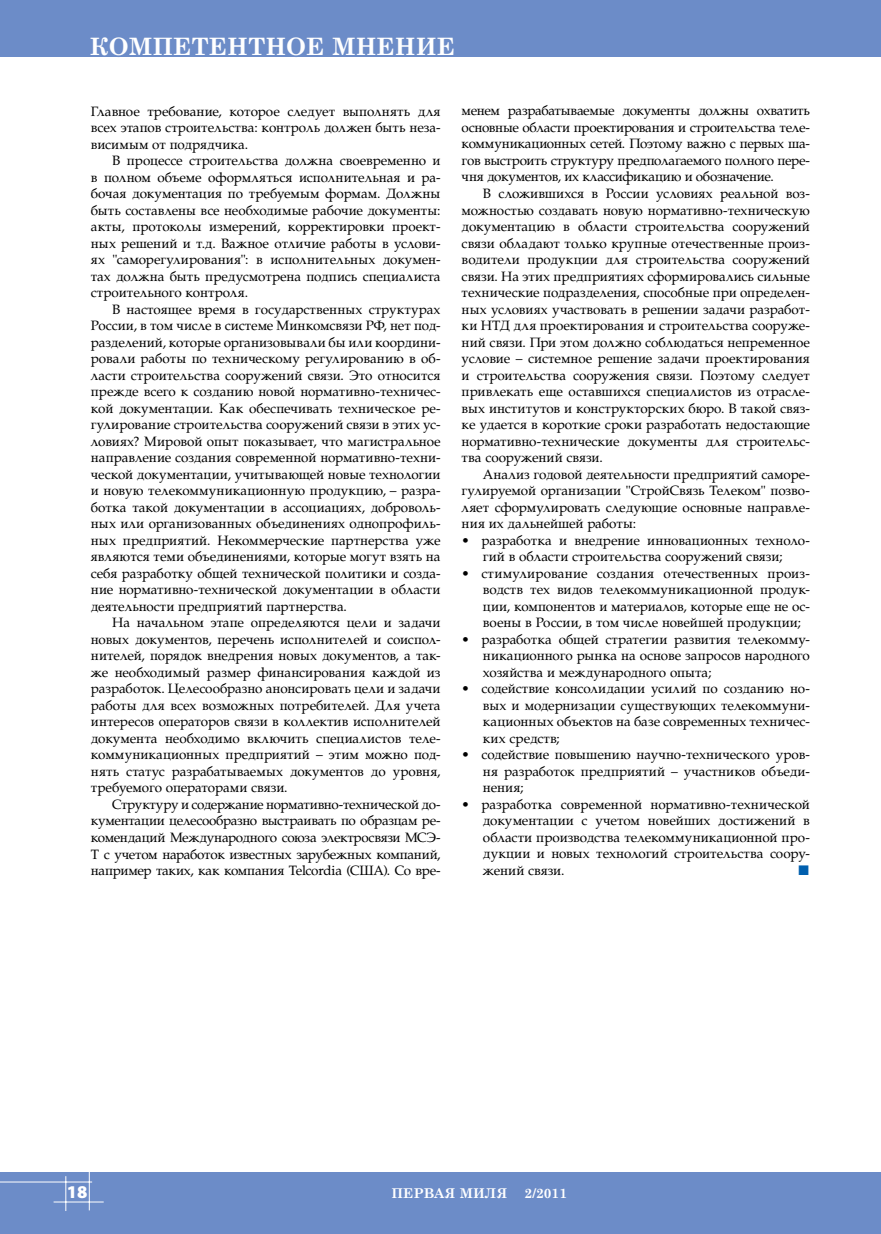
<style>
.page{position:relative;width:881px;height:1234px;background:#fff}
.page>*{position:absolute;margin:0;border:0;box-sizing:border-box;transform-origin:0 0}
.t1{font:700 24px "Century Schoolbook";color:#fff}
.t2{font:900 18px "Myriad Pro";color:#fff}
.t3{font:13.5px/16.5px "AG Palatial C";color:#000;text-align:justify}
.t4{font:700 13.5px "Century Schoolbook";color:#fff}
.t5{font:13.5px "Fedra Sans Alt Pro";color:#005fae}
</style>
<div class="page">
<div style="left:0;top:0;width:880px;height:57px;background:#6c8cc8"></div>
<div style="left:0;top:1172px;width:880px;height:61px;background:#6c8cc8"></div>
<hr style="left:54px;top:1201px;width:50px;height:1px;background:#fff">
<hr style="left:89px;top:1171px;width:1px;height:39px;background:#fff">
<hr style="left:65px;top:1175px;width:1px;height:35px;background:#fff">
<hr style="left:0;top:1181px;width:92px;height:1px;background:#fff">
<h1 class="t1" style="left:89px;top:28px;width:367px">КОМПЕТЕНТНОЕ МНЕНИЕ</h1>
<p class="t3" style="left:91px;top:103px;width:351px">Главное требование, которое следует выполнять для всех этапов строительства: контроль должен быть неза&shy;висимым от подрядчика.</p>
<p class="t3" style="left:91px;top:152px;width:351px;text-indent:21px">В процессе строительства должна своевременно и в полном объеме оформляться исполнительная и ра&shy;бочая документация по требуемым формам. Должны быть составлены все необходимые рабочие документы: акты, протоколы измерений, корректировки проект&shy;ных решений и т.д. Важное отличие работы в услови&shy;ях "саморегулирования": в исполнительных докумен&shy;тах должна быть предусмотрена подпись специалиста строительного контроля.</p>
<p class="t3" style="left:91px;top:301px;width:351px;text-indent:21px">В настоящее время в государственных структурах России, в том числе в системе Минкомсвязи РФ, нет под&shy;разделений, которые организовывали бы или координи&shy;ровали работы по техническому регулированию в об&shy;ласти строительства сооружений связи. Это относится прежде всего к созданию новой нормативно-техничес&shy;кой документации. Как обеспечивать техническое ре&shy;гулирование строительства сооружений связи в этих ус&shy;ловиях? Мировой опыт показывает, что магистральное направление создания современной нормативно-техни&shy;ческой документации, учитывающей новые технологии и новую телекоммуникационную продукцию, – разра&shy;ботка такой документации в ассоциациях, доброволь&shy;ных или организованных объединениях однопрофиль&shy;ных предприятий. Некоммерческие партнерства уже являются теми объединениями, которые могут взять на себя разработку общей технической политики и созда&shy;ние нормативно-технической документации в области деятельности предприятий партнерства.</p>
<p class="t3" style="left:91px;top:614px;width:351px;text-indent:21px">На начальном этапе определяются цели и задачи новых документов, перечень исполнителей и соиспол&shy;нителей, порядок внедрения новых документов, а так&shy;же необходимый размер финансирования каждой из разработок. Целесообразно анонсировать цели и задачи работы для всех возможных потребителей. Для учета интересов операторов связи в коллектив исполнителей документа необходимо включить специалистов теле&shy;коммуникационных предприятий – этим можно под&shy;нять статус разрабатываемых документов до уровня, требуемого операторами связи.</p>
<p class="t3" style="left:91px;top:796px;width:351px;text-indent:21px">Структуру и содержание нормативно-технической до&shy;кументации целесообразно выстраивать по образцам ре&shy;комендаций Международного союза электросвязи МСЭ-Т с учетом наработок известных зарубежных компаний, например таких, как компания Telcordia (США). Со вре-</p>
<p class="t3" style="left:461px;top:103px;width:350px">менем разрабатываемые документы должны охватить основные области проектирования и строительства теле&shy;коммуникационных сетей. Поэтому важно с первых ша&shy;гов выстроить структуру предполагаемого полного пере&shy;чня документов, их классификацию и обозначение.</p>
<p class="t3" style="left:461px;top:185px;width:350px;text-indent:21px">В сложившихся в России условиях реальной воз&shy;можностью создавать новую нормативно-техническую документацию в области строительства сооружений связи обладают только крупные отечественные произ&shy;водители продукции для строительства сооружений связи. На этих предприятиях сформировались сильные технические подразделения, способные при определен&shy;ных условиях участвовать в решении задачи разработ&shy;ки НТД для проектирования и строительства сооруже&shy;ний связи. При этом должно соблюдаться непременное условие – системное решение задачи проектирования и строительства сооружения связи. Поэтому следует привлекать еще оставшихся специалистов из отрасле&shy;вых институтов и конструкторских бюро. В такой связ&shy;ке удается в короткие сроки разработать недостающие нормативно-технические документы для строительс&shy;тва сооружений связи.</p>
<p class="t3" style="left:461px;top:466px;width:350px;text-indent:21px">Анализ годовой деятельности предприятий саморе&shy;гулируемой организации "СтройСвязь Телеком" позво&shy;ляет сформулировать следующие основные направле&shy;ния их дальнейшей работы:</p>
<p class="t3" style="left:461px;top:532px;width:350px;text-align:center">• разработка и внедрение инновационных техноло&shy;гий в области строительства сооружений связи;</p>
<p class="t3" style="left:482px;top:565px;width:328px;text-indent:-21px">• стимулирование создания отечественных произ&shy;водств тех видов телекоммуникационной продук&shy;ции, компонентов и материалов, которые еще не ос&shy;воены в России, в том числе новейшей продукции;</p>
<p class="t3" style="left:482px;top:631px;width:328px;text-indent:-21px">• разработка общей стратегии развития телекомму&shy;никационного рынка на основе запросов народного хозяйства и международного опыта;</p>
<p class="t3" style="left:482px;top:680px;width:328px;text-indent:-21px">• содействие консолидации усилий по созданию но&shy;вых и модернизации существующих телекоммуни&shy;кационных объектов на базе современных техничес&shy;ких средств;</p>
<p class="t3" style="left:482px;top:746px;width:328px;text-indent:-21px">• содействие повышению научно-технического уров&shy;ня разработок предприятий – участников объеди&shy;нения;</p>
<p class="t3" style="left:482px;top:796px;width:328px;text-indent:-21px">• разработка современной нормативно-технической документации с учетом новейших достижений в области производства телекоммуникационной про&shy;дукции и новых технологий строительства соору&shy;жений связи.</p>
<p class="t5" style="left:797px;top:861px;width:14px">■</p>
<h2 class="t2" style="left:67px;top:1181px;width:22px">18</h2>
<p class="t4" style="left:391px;top:1181px;width:117px">ПЕРВАЯ МИЛЯ</p>
<p class="t4" style="left:524px;top:1181px;width:44px">2/2011</p>
</div>
